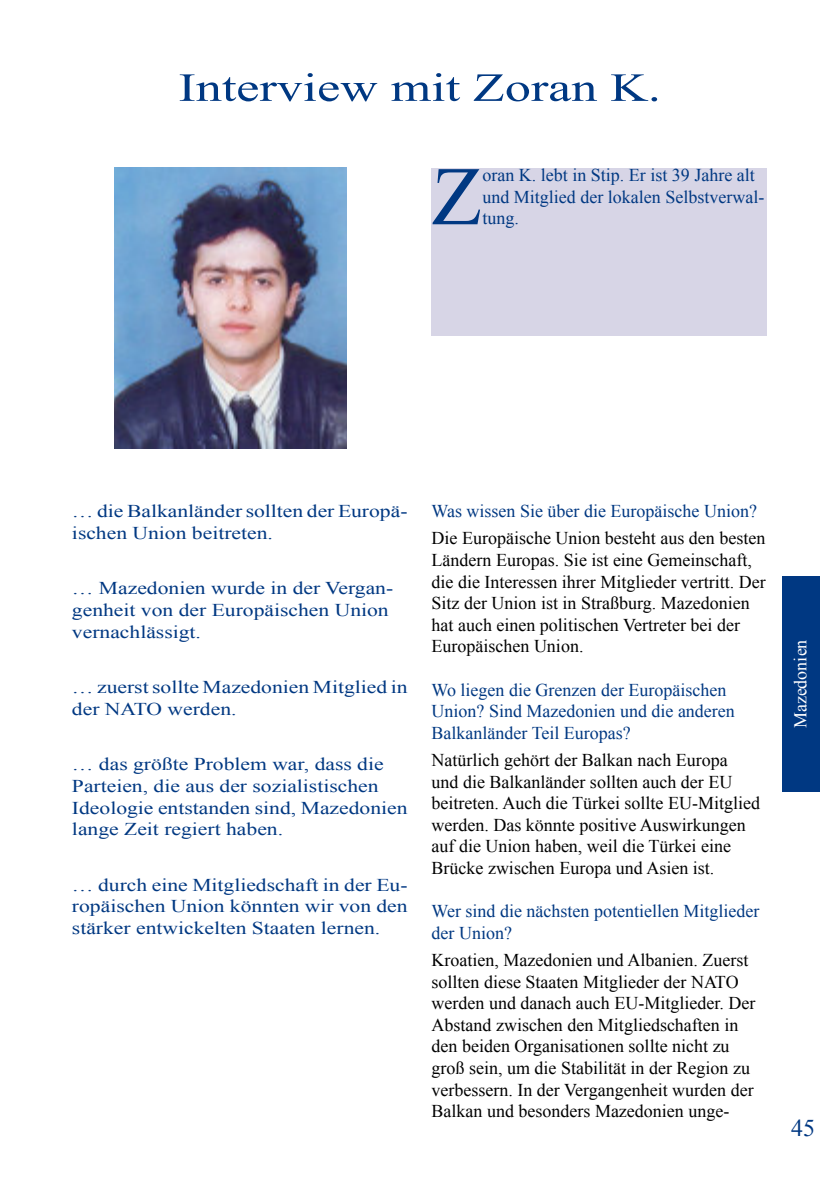
<style>
.page{position:relative;width:840px;height:1190px;background:#fff}
.page>*{position:absolute;margin:0;border:0;box-sizing:border-box;transform-origin:0 0}
.t1{font:83.2px "Times New Roman";color:#003882}
.t2{font:40px "Times New Roman";color:#003882;scale:1.3 1}
.t3{font:24px "Times New Roman";color:#003882}
.t4{font:18px/21.6px "Times New Roman";color:#000}
.t5{font:18px/21.6px "Times New Roman";color:#003882;scale:1.2 1}
.t6{font:18px/21.6px "Times New Roman";color:#003882}
.t7{font:18px "Times New Roman";color:#fff}
</style>
<div class="page">
<div style="left:432px;top:168px;width:335px;height:168px;background:#d7d5e6"></div>
<div style="left:782px;top:576px;width:37px;height:216px;background:#003882"></div>
<img style="left:114px;top:168px;width:233px;height:281px">
<h2 class="t2" style="left:178px;top:73px;width:373px">Interview mit Zoran K.</h2>
<h1 class="t1" style="left:432px;top:167px;width:52px">Z</h1>
<p class="t6" style="left:482px;top:166px;width:283px">oran K. lebt in Stip. Er ist 39 Jahre alt und Mitglied der lokalen Selbstverwal&shy;tung.</p>
<p class="t5" style="left:72px;top:502px;width:281px">… die Balkanländer sollten der Europä&shy;ischen Union beitreten.</p>
<p class="t5" style="left:72px;top:579px;width:269px">… Mazedonien wurde in der Vergan&shy;genheit von der Europäischen Union vernachlässigt.</p>
<p class="t5" style="left:72px;top:678px;width:281px">… zuerst sollte Mazedonien Mitglied in der NATO werden.</p>
<p class="t5" style="left:72px;top:755px;width:281px">… das größte Problem war, dass die Parteien, die aus der sozialistischen Ideologie entstanden sind, Mazedonien lange Zeit regiert haben.</p>
<p class="t5" style="left:72px;top:876px;width:281px;text-align:justify">… durch eine Mitgliedschaft in der Eu&shy;ropäischen Union könnten wir von den stärker entwickelten Staaten lernen.</p>
<p class="t6" style="left:432px;top:502px;width:327px">Was wissen Sie über die Europäische Union?</p>
<p class="t4" style="left:432px;top:529px;width:336px">Die Europäische Union besteht aus den besten Ländern Europas. Sie ist eine Gemeinschaft, die die Interessen ihrer Mitglieder vertritt. Der Sitz der Union ist in Straßburg. Mazedonien hat auch einen politischen Vertreter bei der Europäischen Union.</p>
<p class="t6" style="left:432px;top:681px;width:305px">Wo liegen die Grenzen der Europäischen<br>Union? Sind Mazedonien und die anderen<br>Balkanländer Teil Europas?</p>
<p class="t4" style="left:432px;top:751px;width:330px">Natürlich gehört der Balkan nach Europa<br>und die Balkanländer sollten auch der EU beitreten. Auch die Türkei sollte EU-Mitglied werden. Das könnte positive Auswirkungen auf die Union haben, weil die Türkei eine Brücke zwischen Europa und Asien ist.</p>
<p class="t6" style="left:432px;top:902px;width:330px">Wer sind die nächsten potentiellen Mitglieder der Union?</p>
<p class="t4" style="left:432px;top:951px;width:325px">Kroatien, Mazedonien und Albanien. Zuerst sollten diese Staaten Mitglieder der NATO werden und danach auch EU-Mitglieder. Der Abstand zwischen den Mitgliedschaften in den beiden Organisationen sollte nicht zu groß sein, um die Stabilität in der Region zu verbessern. In der Vergangenheit wurden der Balkan und besonders Mazedonien unge-</p>
<p class="t7" style="left:794px;top:728px;width:90px;rotate:-90deg">Mazedonien</p>
<h3 class="t3" style="left:791px;top:1119px;width:25px">45</h3>
</div>
